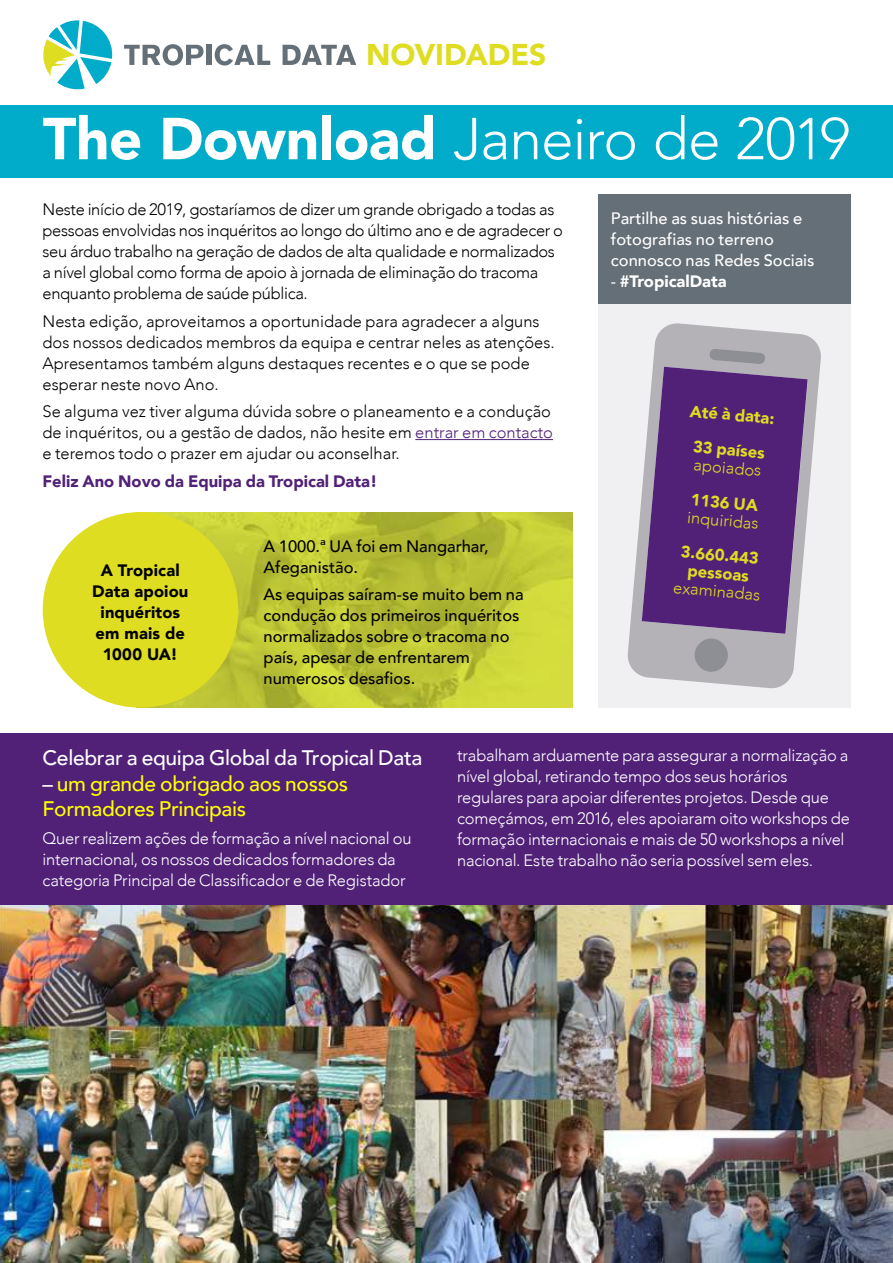
<style>
.page{position:relative;width:893px;height:1263px;background:#fff}
.page>*{position:absolute;margin:0;border:0;box-sizing:border-box;transform-origin:0 0}
.t1{font:300 58.5px "Avenir";letter-spacing:-.02em;color:#fff}
.t2{font:900 30px "Avenir";letter-spacing:-.005em;color:#dedd21}
.t3{font:500 21px/25.5px "Avenir";letter-spacing:-.015em;color:#ff0}
.t4{font:500 21px "Avenir";letter-spacing:-.015em;color:#fff}
.t5{font:300 16.5px/21px "Avenir";letter-spacing:-.02em;color:#000}
.t6{font:300 16.5px/21px "Avenir";letter-spacing:-.01em;color:#fff}
.t7{font:300 16.5px/21px "Avenir";color:#000}
.t8{font:500 16.5px/21px "Avenir";color:#000}
.t9{font:500 16.5px/21px "Avenir";color:#fff}
.t10{font:900 16.5px/21px "Avenir";letter-spacing:.005em;color:#000;text-align:center}
.t11{font:900 16.5px/35px "Avenir";color:#dedd21;text-align:center}
.t12{font:900 16.5px "Avenir";color:#512178}
.t13{font:300 16.5px "Avenir";color:#dedd21}
.t14{font:900 16.5px "Avenir";color:#fff}
.s1{font-weight:900}
.s2{color:#512178}
.s3{font-weight:500}
.s4{color:#fff}
</style>
<div class="page">
<img style="left:0;top:904px;width:893px;height:359px">
<div style="left:0;top:105px;width:893px;height:73px;background:#00acc9"></div>
<div style="left:0;top:733px;width:893px;height:171px;background:#512178"></div>
<hr style="left:415px;top:439px;width:138px;height:1px;background:#512178">
<img style="left:150px;top:512px;width:423px;height:196px">
<div style="left:43px;top:512px;width:195px;height:196px;background:#dedd21;border-radius:50%"></div>
<div style="left:598px;top:304px;width:252px;height:404px;background:#f0eff1"></div>
<svg style="left:627px;top:323px;width:194px;height:366px"></svg>
<svg style="left:642px;top:349px;width:166px;height:323px;background:#71508d"></svg>
<svg style="left:124px;top:44px;width:79px;height:22px"></svg>
<div style="left:207px;top:45px;width:5px;height:20px;background:#656f77"></div>
<svg style="left:215px;top:44px;width:55px;height:22px"></svg>
<svg style="left:283px;top:45px;width:73px;height:20px"></svg>
<svg style="left:43px;top:20px;width:70px;height:69px"></svg>
<div style="left:598px;top:194px;width:252px;height:110px;background:#656f77"></div>
<h2 class="t2" style="left:366px;top:29px;width:182px">NOVIDADES</h2>
<h1 class="t1" style="left:43px;top:104px;width:809px"><span class="s1">The Download</span> Janeiro de 2019</h1>
<p class="t5" style="left:43px;top:199px;width:522px">Neste início de 2019, gostaríamos de dizer um grande obrigado a todas as pessoas envolvidas nos inquéritos ao longo do último ano e de agradecer o seu árduo trabalho na geração de dados de alta qualidade e normalizados a nível global como forma de apoio à jornada de eliminação do tracoma enquanto problema de saúde pública.</p>
<p class="t7" style="left:43px;top:311px;width:514px">Nesta edição, aproveitamos a oportunidade para agradecer a alguns dos nossos dedicados membros da equipa e centrar neles as atenções.<br>Apresentamos também alguns destaques recentes e o que se pode esperar neste novo Ano.</p>
<p class="t5" style="left:43px;top:401px;width:512px;text-align:justify">Se alguma vez tiver alguma dúvida sobre o planeamento e a condução de inquéritos, ou a gestão de dados, não hesite em <span class="s2">entrar em contacto </span>e teremos todo o prazer em ajudar ou aconselhar.</p>
<p class="t12" style="left:43px;top:467px;width:336px">Feliz Ano Novo da Equipa da Tropical Data!</p>
<p class="t10" style="left:92px;top:559px;width:97px">A Tropical<br>Data apoiou inquéritos em mais de<br>1000 UA!</p>
<p class="t8" style="left:264px;top:535px;width:227px">A 1000.ª UA foi em Nangarhar,<br>Afeganistão.</p>
<p class="t8" style="left:264px;top:583px;width:262px">As equipas saíram-se muito bem na condução dos primeiros inquéritos normalizados sobre o tracoma no país, apesar de enfrentarem numerosos desafios.</p>
<p class="t9" style="left:611px;top:207px;width:205px">Partilhe as suas histórias e fotografias no terreno connosco nas Redes Sociais</p>
<p class="t14" style="left:611px;top:267px;width:117px"><span class="s3">-</span> #TropicalData</p>
<p class="t11" style="left:691px;top:393px;width:86px;rotate:5deg">Até à data:<br>33 países</p>
<p class="t13" style="left:695px;top:455px;width:69px;rotate:5deg">apoiados</p>
<p class="t11" style="left:692px;top:481px;width:69px;rotate:5deg">1136 UA</p>
<p class="t13" style="left:688px;top:507px;width:73px;rotate:5deg">inquiridas</p>
<p class="t11" style="left:682px;top:542px;width:80px;line-height:18px;rotate:5deg">3.660.443 pessoas</p>
<p class="t13" style="left:674px;top:577px;width:89px;rotate:5deg">examinadas</p>
<p class="t4" style="left:43px;top:739px;width:381px">Celebrar a equipa Global da Tropical Data</p>
<p class="t3" style="left:43px;top:769px;width:307px"><span class="s4">–</span> um grande obrigado aos nossos<br>Formadores Principais</p>
<p class="t6" style="left:43px;top:828px;width:371px">Quer realizem ações de formação a nível nacional ou internacional, os nossos dedicados formadores da categoria Principal de Classificador e de Registador</p>
<p class="t6" style="left:457px;top:744px;width:394px">trabalham arduamente para assegurar a normalização a nível global, retirando tempo dos seus horários regulares para apoiar diferentes projetos. Desde que começámos, em 2016, eles apoiaram oito workshops de formação internacionais e mais de 50 workshops a nível nacional. Este trabalho não seria possível sem eles.</p>
</div>
